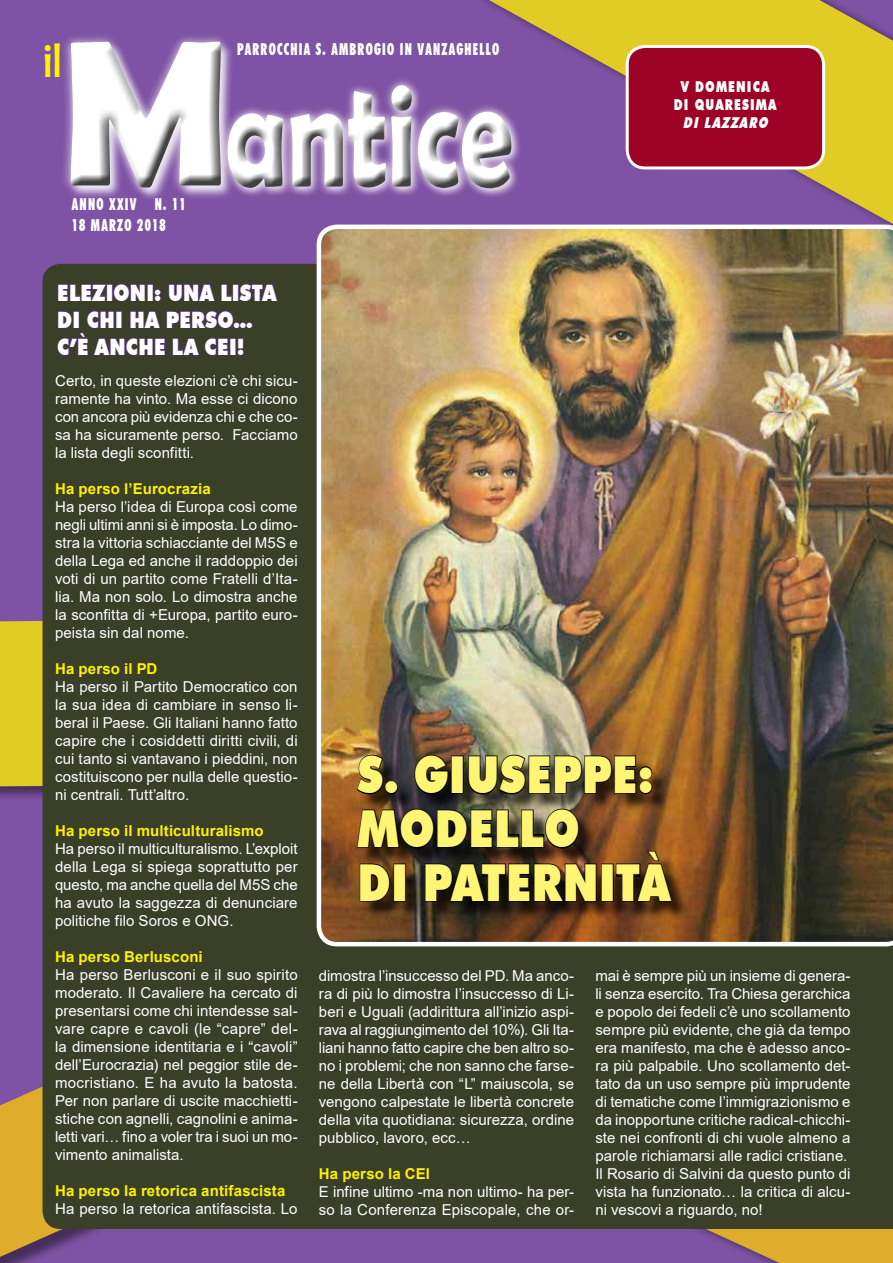
<style>
.page{position:relative;width:893px;height:1263px;background:#7e52a4}
.page>*{position:absolute;margin:0;border:0;box-sizing:border-box;transform-origin:0 0}
.t1{font:700 150.15px "Berlin Sans FB Demi";color:#fff;scale:.7 1}
.t2{font:900 51px/54px "Futura BT";color:#fff575;scale:.83 1}
.t3{font:48.9px "Berlin Sans FB";color:#fff200;scale:.88 1}
.t4{font:900 22.5px/27.2px "Futura BT";letter-spacing:.015em;color:#fff;scale:.85 1}
.t5{font:900 condensed 16.5px/20.7px "Futura BT";letter-spacing:.1em;color:#fff;scale:.76 1}
.t6{font:15px/18px "Arial";color:#fff;text-align:justify}
.t7{font:700 15px "Arial";letter-spacing:.01em;color:#fff200}
.t8{font:900 15px/18px "Futura BT";letter-spacing:.1em;color:#fff;text-align:center;scale:.76 1}
.t9{font:italic 900 15px "Futura BT";color:#fff;scale:.76 1}
.s1{font-size:208.65px}
</style>
<div class="page">
<div style="left:0;top:618px;width:43px;height:169px;background:#e1cc25"></div>
<div style="left:62px;top:35px;width:170px;height:163px;background:#000;opacity:.75"></div>
<div style="left:217px;top:46px;width:423px;height:173px;background:#7e52a4"></div>
<div style="left:217px;top:74px;width:297px;height:110px;background:#fff;opacity:.75"></div>
<div style="left:225px;top:84px;width:297px;height:115px;background:#000;opacity:.75"></div>
<svg style="left:0;top:982px;width:101px;height:281px"></svg>
<svg style="left:696px;top:1229px;width:197px;height:34px;fill:#dfad2b"></svg>
<div style="left:43px;top:264px;width:850px;height:965px;background:#3a3f28"></div>
<svg style="left:58px;top:284px;width:49px;height:17px"></svg>
<div style="left:107px;top:284px;width:5px;height:16px;border:1px solid #622d91"></div>
<svg style="left:114px;top:283px;width:32px;height:19px"></svg>
<div style="left:148px;top:284px;width:5px;height:16px;border:1px solid #622d91"></div>
<svg style="left:155px;top:288px;width:6px;height:14px"></svg>
<svg style="left:168px;top:284px;width:47px;height:18px"></svg>
<svg style="left:221px;top:284px;width:11px;height:17px"></svg>
<div style="left:233px;top:284px;width:5px;height:16px;border:1px solid #622d91"></div>
<svg style="left:239px;top:283px;width:39px;height:19px"></svg>
<svg style="left:57px;top:310px;width:196px;height:46px;background:#413b3b"></svg>
<img style="left:317px;top:225px;width:576px;height:721px">
<div style="left:452px;top:0;width:441px;height:273px;background:#000;opacity:.59"></div>
<svg style="left:446px;top:0;width:447px;height:259px"></svg>
<div style="left:627px;top:46px;width:197px;height:122px;background:#9c0325;border-radius:18px"></div>
<div style="left:626px;top:45px;width:199px;height:124px;border:3px solid #fff;border-radius:18px"></div>
<div style="left:360px;top:757px;width:330px;height:163px;background:#000;opacity:.75"></div>
<img style="left:356px;top:754px;width:317px;height:148px">
<h1 class="t1" style="left:61px;top:47px;width:646px"><span class="s1">M</span>antice</h1>
<h3 class="t3" style="left:43px;top:33px;width:23px">il</h3>
<p class="t5" style="left:237px;top:39px;width:346px">PARROCCHIA S. AMBROGIO IN VANZAGHELLO</p>
<p class="t5" style="left:72px;top:194px;width:151px">ANNO XXIV N. 11<br>18 MARZO 2018</p>
<h3 class="t4" style="left:57px;top:279px;width:259px">ELEZIONI: UNA LISTA<br>DI CHI HA PERSO…<br>C’È ANCHE LA CEI !</h3>
<p class="t8" style="left:674px;top:78px;width:137px">V DOMENICA<br>DI QUARESIMA</p>
<p class="t9" style="left:683px;top:114px;width:117px">DI LAZZARO</p>
<p class="t6" style="left:55px;top:372px;width:244px">Certo, in queste elezioni c’è chi sicu&shy;ramente ha vinto. Ma esse ci dicono con ancora più evidenza chi e che co&shy;sa ha sicuramente perso. Facciamo la lista degli sconfitti.</p>
<p class="t7" style="left:55px;top:478px;width:157px">Ha perso l’Eurocrazia</p>
<p class="t6" style="left:55px;top:498px;width:244px">Ha perso l’idea di Europa così come negli ultimi anni si è imposta. Lo dimo&shy;stra la vittoria schiacciante del M5S e della Lega ed anche il raddoppio dei voti di un partito come Fratelli d’Ita&shy;lia. Ma non solo. Lo dimostra anche la sconfitta di +Europa, partito euro&shy;peista sin dal nome.</p>
<p class="t7" style="left:55px;top:658px;width:104px">Ha perso il PD</p>
<p class="t6" style="left:55px;top:678px;width:244px">Ha perso il Partito Democratico con la sua idea di cambiare in senso li&shy;beral il Paese. Gli Italiani hanno fatto capire che i cosiddetti diritti civili, di cui tanto si vantavano i pieddini, non costituiscono per nulla delle questio&shy;ni centrali. Tutt’altro.</p>
<p class="t7" style="left:55px;top:820px;width:210px">Ha perso il multiculturalismo</p>
<p class="t6" style="left:55px;top:840px;width:244px">Ha perso il multiculturalismo. L’exploit della Lega si spiega soprattutto per questo, ma anche quella del M5S che ha avuto la saggezza di denunciare politiche filo Soros e ONG.</p>
<p class="t7" style="left:55px;top:946px;width:149px">Ha perso Berlusconi</p>
<p class="t6" style="left:55px;top:966px;width:244px">Ha perso Berlusconi e il suo spirito moderato. Il Cavaliere ha cercato di presentarsi come chi intendesse sal&shy;vare capre e cavoli (le “capre” del&shy;la dimensione identitaria e i “cavoli” dell’Eurocrazia) nel peggior stile de&shy;mocristiano. E ha avuto la batosta.<br>Per non parlare di uscite macchietti&shy;stiche con agnelli, cagnolini e anima&shy;letti vari… fino a voler tra i suoi un mo&shy;vimento animalista.</p>
<p class="t7" style="left:55px;top:1180px;width:232px">Ha perso la retorica antifascista</p>
<p class="t6" style="left:55px;top:1200px;width:244px">Ha perso la retorica antifascista. Lo</p>
<h2 class="t2" style="left:358px;top:747px;width:378px">S. GIUSEPPE:<br>MODELLO<br>DI PATERNITÀ</h2>
<p class="t6" style="left:319px;top:966px;width:257px">dimostra l’insuccesso del PD. Ma anco&shy;ra di più lo dimostra l’insuccesso di Li&shy;beri e Uguali (addirittura all’inizio aspi&shy;rava al raggiungimento del 10%). Gli Ita&shy;liani hanno fatto capire che ben altro so&shy;no i problemi; che non sanno che farse&shy;ne della Libertà con “L” maiuscola, se vengono calpestate le libertà concrete della vita quotidiana: sicurezza, ordine pubblico, lavoro, ecc…</p>
<p class="t7" style="left:319px;top:1163px;width:113px">Ha perso la CEI</p>
<p class="t6" style="left:319px;top:1182px;width:257px">E infine ultimo -ma non ultimo- ha per&shy;so la Conferenza Episcopale, che or-</p>
<p class="t6" style="left:595px;top:967px;width:257px;text-align:left">mai è sempre più un insieme di genera&shy;li senza esercito. Tra Chiesa gerarchica e popolo dei fedeli c’è uno scollamento sempre più evidente, che già da tempo era manifesto, ma che è adesso anco&shy;ra più palpabile. Uno scollamento det&shy;tato da un uso sempre più imprudente di tematiche come l’immigrazionismo e da inopportune critiche radical-chicchi&shy;ste nei confronti di chi vuole almeno a parole richiamarsi alle radici cristiane.<br>Il Rosario di Salvini da questo punto di vista ha funzionato… la critica di alcu&shy;ni vescovi a riguardo, no!</p>
</div>
